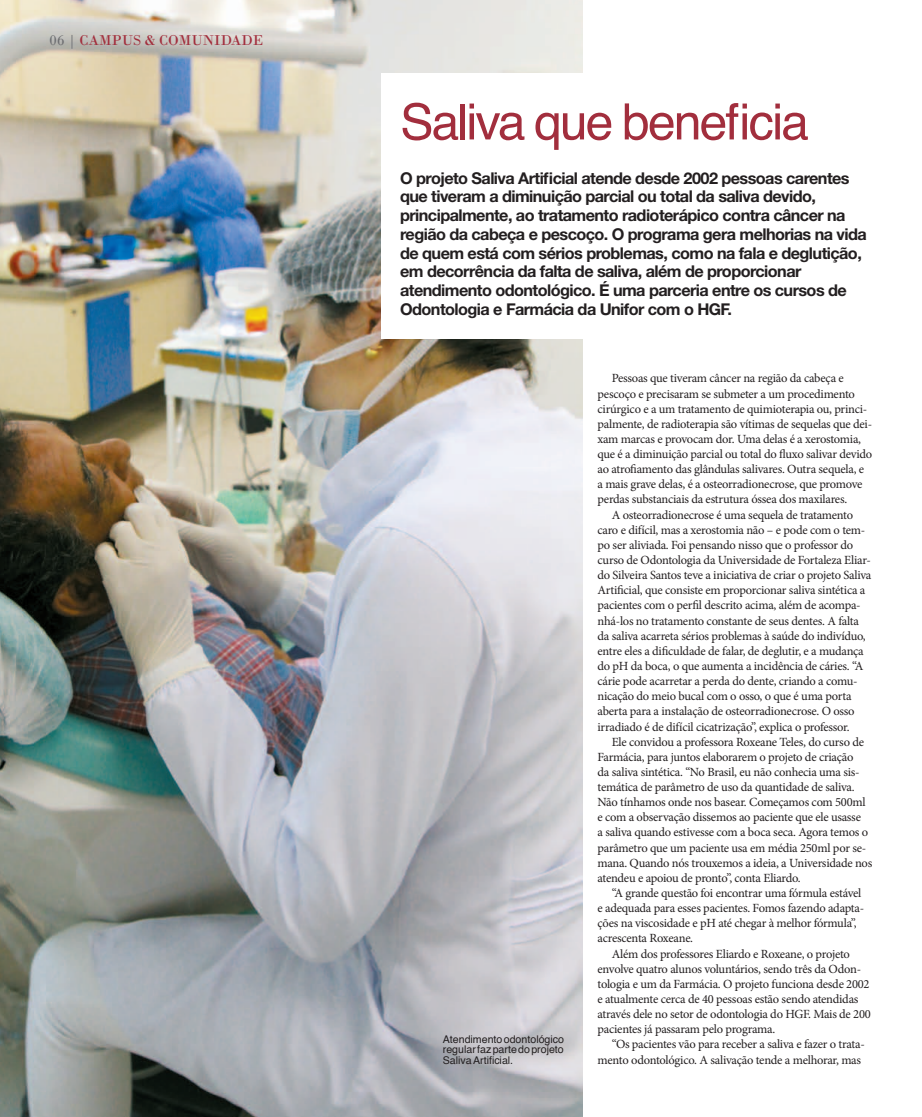
<style>
.page{position:relative;width:922px;height:1117px;background:#fff}
.page>*{position:absolute;margin:0;border:0;box-sizing:border-box;transform-origin:0 0}
.t1{font:50px "Helvetica";letter-spacing:-.04em;color:#a22e3d}
.t2{font:700 16.25px/18.8px "Helvetica Neue";letter-spacing:-.035em;color:#231f20}
.t3{font:15px "Bodoni";color:#a22e3d}
.t4{font:12.5px "Minion Pro";letter-spacing:-.02em;color:#231f20}
.t5{font:10.62px/10.6px "Helvetica";color:#231f20;text-align:justify}
.s1{color:#6c6d70}
</style>
<div class="page">
<img style="left:0;top:0;width:582px;height:1116px">
<div style="left:381px;top:73px;width:427px;height:265px;background:#fff"></div>
<p class="t3" style="left:50px;top:31px;width:215px"><span class="s1">06 |</span> CAMPUS &amp; COMUNIDADE</p>
<h1 class="t1" style="left:400px;top:91px;width:410px">Saliva que beneficia</h1>
<p class="t2" style="left:400px;top:168px;width:468px">O projeto Saliva Artificial atende desde 2002 pessoas carentes que tiveram a diminuição parcial ou total da saliva devido, principalmente, ao tratamento radioterápico contra câncer na região da cabeça e pescoço. O programa gera melhorias na vida de quem está com sérios problemas, como na fala e deglutição, em decorrência da falta de saliva, além de proporcionar atendimento odontológico. É uma parceria entre os cursos de Odontologia e Farmácia da Unifor com o HGF.</p>
<p class="t5" style="left:442px;top:1032px;width:123px">Atendimento odontológico regular faz parte do projeto Saliva Artificial.</p>
<p class="t4" style="left:611px;top:370px;width:233px">Pessoas que tiveram câncer na região da cabeça e</p>
<p class="t4" style="left:597px;top:385px;width:259px">pescoço e precisaram se submeter a um procedimento</p>
<p class="t4" style="left:597px;top:400px;width:271px">cirúrgico e a um tratamento de quimioterapia ou, princi-</p>
<p class="t4" style="left:597px;top:415px;width:276px">palmente, de radioterapia são vítimas de sequelas que dei-</p>
<p class="t4" style="left:597px;top:430px;width:265px">xam marcas e provocam dor. Uma delas é a xerostomia,</p>
<p class="t4" style="left:597px;top:445px;width:276px">que é a diminuição parcial ou total do fluxo salivar devido</p>
<p class="t4" style="left:597px;top:460px;width:268px">ao atrofiamento das glândulas salivares. Outra sequela, e</p>
<p class="t4" style="left:597px;top:476px;width:266px">a mais grave delas, é a osteorradionecrose, que promove</p>
<p class="t4" style="left:597px;top:491px;width:251px">perdas substanciais da estrutura óssea dos maxilares.</p>
<p class="t4" style="left:611px;top:506px;width:243px">A osteorradionecrose é uma sequela de tratamento</p>
<p class="t4" style="left:597px;top:521px;width:269px">caro e difícil, mas a xerostomia não – e pode com o tem-</p>
<p class="t4" style="left:597px;top:536px;width:257px">po ser aliviada. Foi pensando nisso que o professor do</p>
<p class="t4" style="left:597px;top:551px;width:275px">curso de Odontologia da Universidade de Fortaleza Eliar-</p>
<p class="t4" style="left:597px;top:566px;width:275px">do Silveira Santos teve a iniciativa de criar o projeto Saliva</p>
<p class="t4" style="left:597px;top:581px;width:269px">Artificial, que consiste em proporcionar saliva sintética a</p>
<p class="t4" style="left:597px;top:597px;width:265px">pacientes com o perfil descrito acima, além de acompa-</p>
<p class="t4" style="left:597px;top:612px;width:263px">nhá-los no tratamento constante de seus dentes. A falta</p>
<p class="t4" style="left:597px;top:627px;width:270px">da saliva acarreta sérios problemas à saúde do indivíduo,</p>
<p class="t4" style="left:597px;top:642px;width:268px">entre eles a dificuldade de falar, de deglutir, e a mudança</p>
<p class="t4" style="left:597px;top:657px;width:267px">do pH da boca, o que aumenta a incidência de cáries. “A</p>
<p class="t4" style="left:597px;top:672px;width:261px">cárie pode acarretar a perda do dente, criando a comu-</p>
<p class="t4" style="left:597px;top:687px;width:255px">nicação do meio bucal com o osso, o que é uma porta</p>
<p class="t4" style="left:597px;top:702px;width:258px">aberta para a instalação de osteorradionecrose. O osso</p>
<p class="t4" style="left:597px;top:718px;width:253px">irradiado é de difícil cicatrização”, explica o professor.</p>
<p class="t4" style="left:611px;top:733px;width:254px">Ele convidou a professora Roxeane Teles, do curso de</p>
<p class="t4" style="left:597px;top:748px;width:257px">Farmácia, para juntos elaborarem o projeto de criação</p>
<p class="t4" style="left:597px;top:763px;width:263px">da saliva sintética. “No Brasil, eu não conhecia uma sis-</p>
<p class="t4" style="left:597px;top:778px;width:258px">temática de parâmetro de uso da quantidade de saliva.</p>
<p class="t4" style="left:597px;top:793px;width:269px">Não tínhamos onde nos basear. Começamos com 500ml</p>
<p class="t4" style="left:597px;top:808px;width:265px">e com a observação dissemos ao paciente que ele usasse</p>
<p class="t4" style="left:597px;top:823px;width:272px">a saliva quando estivesse com a boca seca. Agora temos o</p>
<p class="t4" style="left:597px;top:839px;width:270px">parâmetro que um paciente usa em média 250ml por se-</p>
<p class="t4" style="left:597px;top:854px;width:276px">mana. Quando nós trouxemos a ideia, a Universidade nos</p>
<p class="t4" style="left:597px;top:869px;width:205px">atendeu e apoiou de pronto”, conta Eliardo.</p>
<p class="t4" style="left:611px;top:884px;width:251px">“A grande questão foi encontrar uma fórmula estável</p>
<p class="t4" style="left:597px;top:899px;width:268px">e adequada para esses pacientes. Fomos fazendo adapta-</p>
<p class="t4" style="left:597px;top:914px;width:260px">ções na viscosidade e pH até chegar à melhor fórmula”,</p>
<p class="t4" style="left:597px;top:929px;width:97px">acrescenta Roxeane.</p>
<p class="t4" style="left:611px;top:944px;width:240px">Além dos professores Eliardo e Roxeane, o projeto</p>
<p class="t4" style="left:597px;top:960px;width:265px">envolve quatro alunos voluntários, sendo três da Odon-</p>
<p class="t4" style="left:597px;top:975px;width:273px">tologia e um da Farmácia. O projeto funciona desde 2002</p>
<p class="t4" style="left:597px;top:990px;width:262px">e atualmente cerca de 40 pessoas estão sendo atendidas</p>
<p class="t4" style="left:597px;top:1005px;width:275px">através dele no setor de odontologia do HGF. Mais de 200</p>
<p class="t4" style="left:597px;top:1020px;width:179px">pacientes já passaram pelo programa.</p>
<p class="t4" style="left:611px;top:1035px;width:254px">“Os pacientes vão para receber a saliva e fazer o trata-</p>
<p class="t4" style="left:597px;top:1050px;width:265px">mento odontológico. A salivação tende a melhorar, mas</p>
</div>
